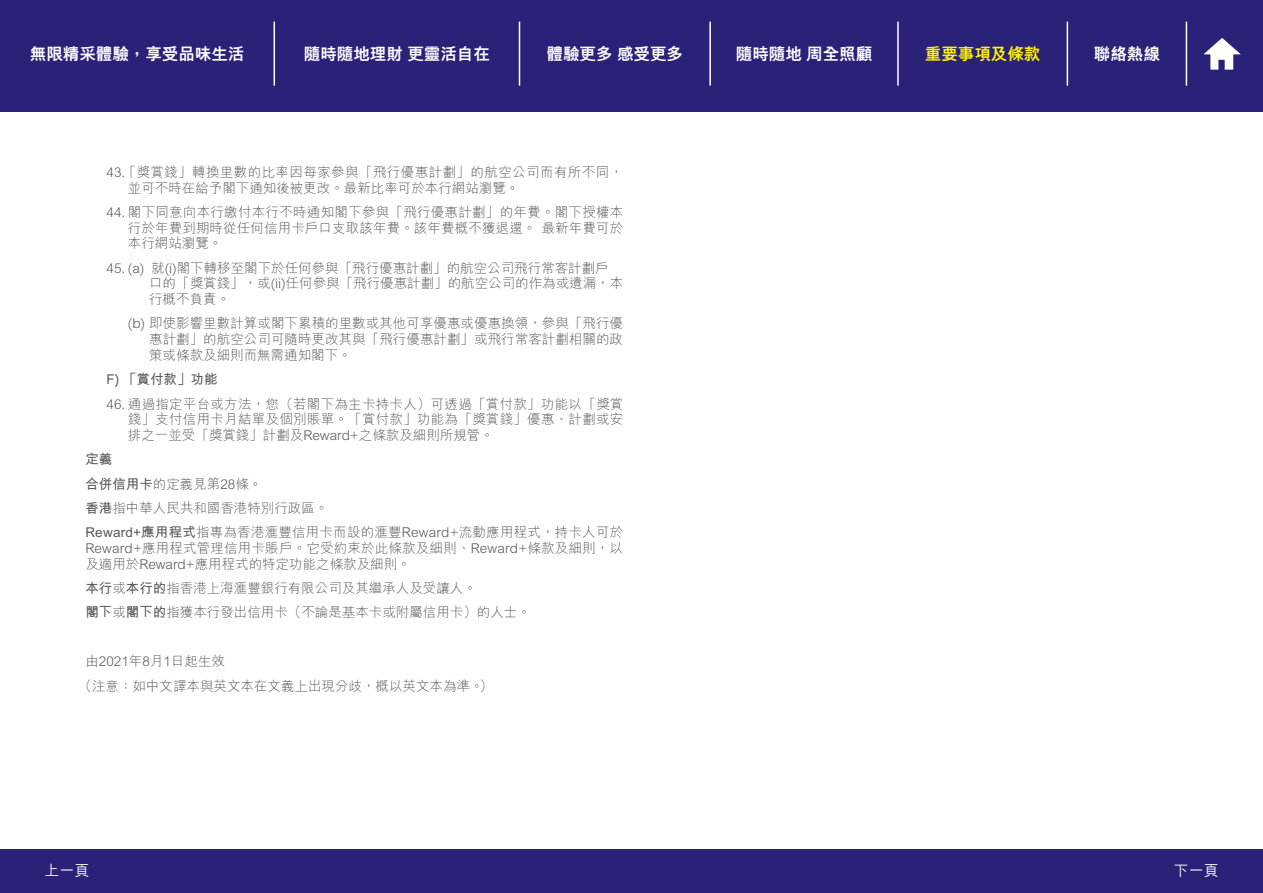
<style>
.page{position:relative;width:1263px;height:893px;background:#fff}
.page>*{position:absolute;margin:0;border:0;box-sizing:border-box;transform-origin:0 0}
.t1{font:800 16.5px "M Hei H Kfor HSBC";color:#fff}
.t2{font:800 16.5px "M Hei H Kfor HSBC";color:#fff200}
.t3{font:500 15px "M Hei H Kfor HSBC";color:#fff}
.t4{font:300 13.5px/15.8px "M Hei H Kfor HSBC";color:#58595b}
.t5{font:300 13.5px/15.8px "M Hei H Kfor HSBC";letter-spacing:.03em;color:#58595b}
.t6{font:700 13.5px "M Hei H Kfor HSBC";color:#58595b}
.s1{font-weight:700}
</style>
<div class="page">
<div style="left:0;top:0;width:1263px;height:112px;background:#292278"></div>
<div style="left:0;top:849px;width:1263px;height:44px;background:#292278"></div>
<svg style="left:1203px;top:38px;width:38px;height:32px"></svg>
<hr style="left:274px;top:22px;width:1px;height:64px;background:#fff">
<hr style="left:519px;top:22px;width:1px;height:64px;background:#fff">
<hr style="left:709px;top:22px;width:2px;height:64px;background:#fff">
<hr style="left:897px;top:22px;width:2px;height:64px;background:#fff">
<hr style="left:1066px;top:22px;width:2px;height:64px;background:#fff">
<hr style="left:1186px;top:22px;width:1px;height:64px;background:#fff">
<p class="t1" style="left:30px;top:45px;width:216px">無限精采體驗，享受品味生活</p>
<p class="t1" style="left:304px;top:45px;width:187px">隨時隨地理財 更靈活自在</p>
<p class="t1" style="left:547px;top:45px;width:138px">體驗更多 感受更多</p>
<p class="t1" style="left:736px;top:45px;width:138px">隨時隨地 周全照顧</p>
<p class="t2" style="left:925px;top:45px;width:117px">重要事項及條款</p>
<p class="t1" style="left:1094px;top:45px;width:67px">聯絡熱線</p>
<p class="t5" style="left:128px;top:164px;width:497px;text-indent:-21px">43.「獎賞錢」轉換里數的比率因每家參與「飛行優惠計劃」的航空公司而有所不同，並可不時在給予閣下通知後被更改。最新比率可於本行網站瀏覽。</p>
<p class="t4" style="left:128px;top:204px;width:497px;text-align:justify;text-indent:-21px">44. 閣下同意向本行繳付本行不時通知閣下參與「飛行優惠計劃」的年費。閣下授權本行於年費到期時從任何信用卡戶口支取該年費。該年費概不獲退還。 最新年費可於本行網站瀏覽。</p>
<p class="t4" style="left:149px;top:260px;width:475px;text-indent:-43px">45. (a) 就(i)閣下轉移至閣下於任何參與「飛行優惠計劃」的航空公司飛行常客計劃戶口的「獎賞錢」，或(ii)任何參與「飛行優惠計劃」的航空公司的作為或遺漏，本行概不負責。</p>
<p class="t4" style="left:149px;top:315px;width:475px;text-align:justify;text-indent:-21px">(b) 即使影響里數計算或閣下累積的里數或其他可享優惠或優惠換領，參與「飛行優惠計劃」的航空公司可隨時更改其與「飛行優惠計劃」或飛行常客計劃相關的政策或條款及細則而無需通知閣下。</p>
<p class="t6" style="left:107px;top:369px;width:112px">F) 「賞付款」功能</p>
<p class="t4" style="left:128px;top:395px;width:497px;text-align:justify;text-indent:-21px">46. 通過指定平台或方法，您（若閣下為主卡持卡人）可透過「賞付款」功能以「獎賞錢」支付信用卡月結單及個別賬單。「賞付款」功能為「獎賞錢」優惠、計劃或安排之一並受「獎賞錢」計劃及Reward+之條款及細則所規管。</p>
<p class="t4" style="left:85px;top:447px;width:539px;line-height:24.3px"><span class="s1">定義<br>合併信用卡</span>的定義見第28條。<br><span class="s1">香港</span>指中華人民共和國香港特別行政區。<br><span class="s1">Reward+應用程式</span>指專為香港滙豐信用卡而設的滙豐Reward+流動應用程式，持卡人可於</p>
<p class="t4" style="left:85px;top:540px;width:539px">Reward+應用程式管理信用卡賬戶。它受約束於此條款及細則、Reward+條款及細則，以及適用於Reward+應用程式的特定功能之條款及細則。</p>
<p class="t4" style="left:85px;top:576px;width:447px;line-height:24.3px"><span class="s1">本行</span>或<span class="s1">本行的</span>指香港上海滙豐銀行有限公司及其繼承人及受讓人。<br><span class="s1">閣下</span>或<span class="s1">閣下的</span>指獲本行發出信用卡（不論是基本卡或附屬信用卡）的人士。</p>
<p class="t4" style="left:79px;top:649px;width:416px;line-height:25px;text-indent:7px">由2021年8月1日起生效<br>（注意：如中文譯本與英文本在文義上出現分歧，概以英文本為準。）</p>
<p class="t3" style="left:45px;top:860px;width:47px">上一頁</p>
<p class="t3" style="left:1174px;top:860px;width:46px">下一頁</p>
</div>
